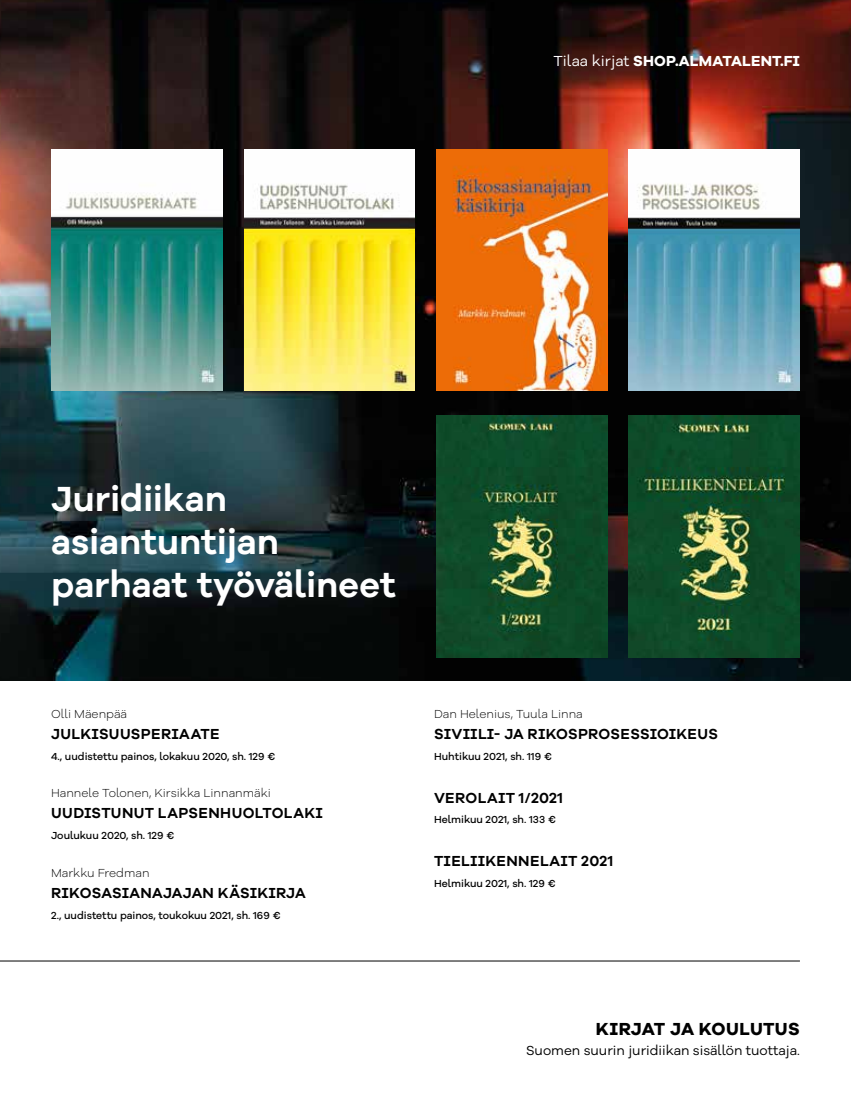
<style>
.page{position:relative;width:851px;height:1106px;background:#fff}
.page>*{position:absolute;margin:0;border:0;box-sizing:border-box;transform-origin:0 0}
.t1{font:600 36px/43.2px "Galano Grotesque Alt";color:#fff}
.t2{font:700 18px "Galano Grotesque Alt";letter-spacing:.015em;color:#000}
.t3{font:600 15px "Galano Grotesque Alt";letter-spacing:.025em;color:#000}
.t4{font:700 15px "Galano Grotesque Alt";letter-spacing:.01em;color:#fff}
.t5{font:13.5px "Galano Grotesque Alt";color:#000}
.t6{font:300 12px "Galano Grotesque Alt";color:#000}
.t7{font:500 10.5px "Galano Grotesque Alt";color:#000}
.s1{font-weight:400}
</style>
<div class="page">
<img style="left:0;top:0;width:850px;height:681px">
<hr style="left:0;top:960px;width:799px;height:1px;background:#000">
<img style="left:52px;top:149px;width:170px;height:242px">
<img style="left:436px;top:415px;width:171px;height:242px">
<img style="left:436px;top:149px;width:171px;height:242px">
<img style="left:628px;top:149px;width:171px;height:242px">
<img style="left:244px;top:149px;width:170px;height:242px">
<img style="left:628px;top:415px;width:171px;height:242px">
<h3 class="t4" style="left:553px;top:51px;width:248px"><span class="s1">Tilaa kirjat</span> SHOP.ALMATALENT.FI</h3>
<h1 class="t1" style="left:51px;top:476px;width:346px">Juridiikan asiantuntijan parhaat työvälineet</h1>
<p class="t6" style="left:51px;top:706px;width:78px">Olli Mäenpää</p>
<h3 class="t3" style="left:51px;top:724px;width:170px">JULKISUUSPERIAATE</h3>
<p class="t7" style="left:51px;top:749px;width:226px">4., uudistettu painos, lokakuu 2020, sh. 129 €</p>
<p class="t6" style="left:51px;top:785px;width:221px">Hannele Tolonen, Kirsikka Linnanmäki</p>
<h3 class="t3" style="left:51px;top:803px;width:273px">UUDISTUNUT LAPSENHUOLTOLAKI</h3>
<p class="t7" style="left:51px;top:828px;width:125px">Joulukuu 2020, sh. 129 €</p>
<p class="t6" style="left:51px;top:865px;width:100px">Markku Fredman</p>
<h3 class="t3" style="left:51px;top:883px;width:256px">RIKOSASIANAJAJAN KÄSIKIRJA</h3>
<p class="t7" style="left:51px;top:908px;width:231px">2., uudistettu painos, toukokuu 2021, sh. 169 €</p>
<p class="t6" style="left:434px;top:706px;width:150px">Dan Helenius, Tuula Linna</p>
<h3 class="t3" style="left:434px;top:724px;width:285px">SIVIILI- JA RIKOSPROSESSIOIKEUS</h3>
<p class="t7" style="left:434px;top:749px;width:119px">Huhtikuu 2021, sh. 119 €</p>
<h3 class="t3" style="left:434px;top:788px;width:130px">VEROLAIT 1/2021</h3>
<p class="t7" style="left:434px;top:813px;width:123px">Helmikuu 2021, sh. 133 €</p>
<h3 class="t3" style="left:434px;top:851px;width:181px">TIELIIKENNELAIT 2021</h3>
<p class="t7" style="left:434px;top:876px;width:123px">Helmikuu 2021, sh. 129 €</p>
<h2 class="t2" style="left:596px;top:1017px;width:205px">KIRJAT JA KOULUTUS</h2>
<p class="t5" style="left:526px;top:1041px;width:275px">Suomen suurin juridiikan sisällön tuottaja.</p>
</div>
